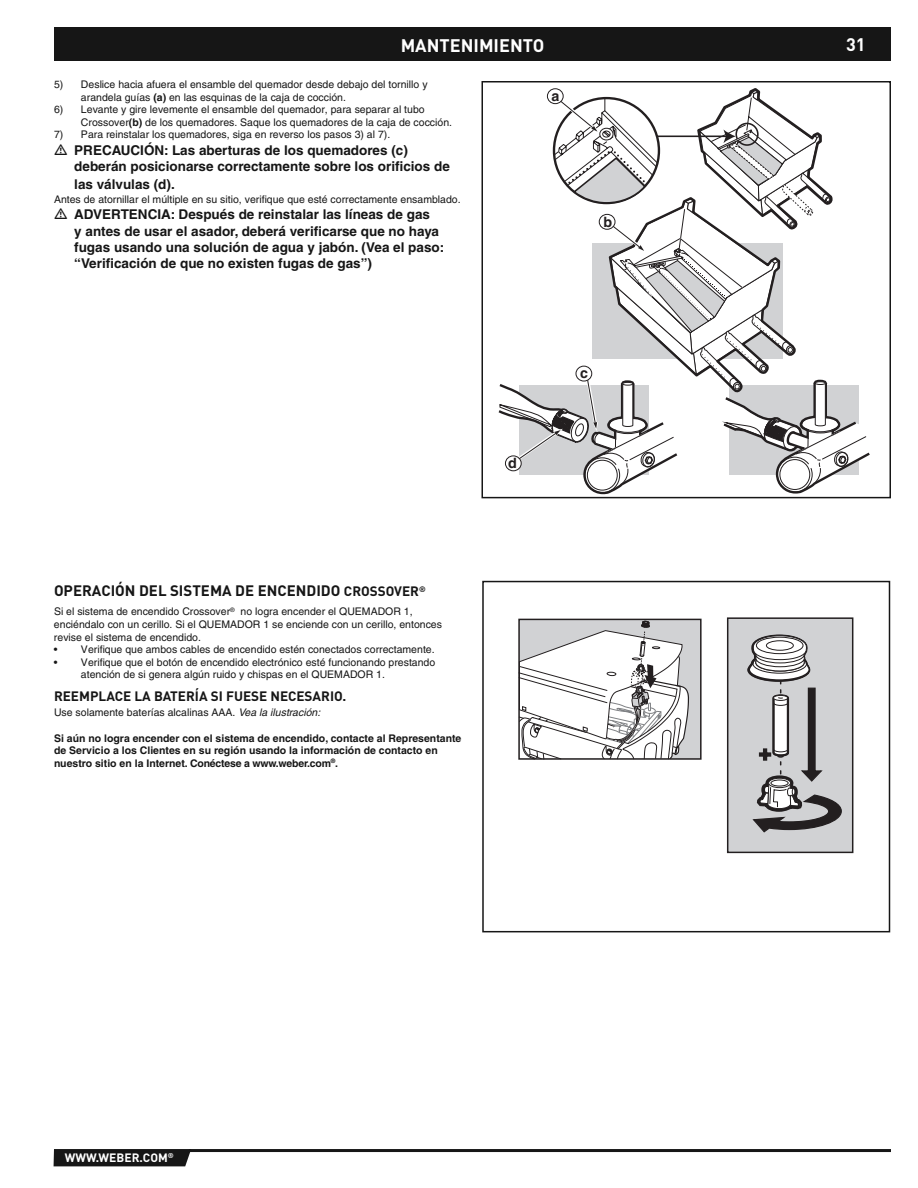
<style>
.page{position:relative;width:918px;height:1188px;background:#fff}
.page>*{position:absolute;margin:0;border:0;box-sizing:border-box;transform-origin:0 0}
.t1{font:18px "DI Nkerned";color:#fff}
.t2{font:15px "DI Nkerned";color:#161616}
.t3{font:700 14.25px "Helvetica";color:#231f20}
.t4{font:700 13.5px/16.2px "Helvetica";color:#161616}
.t5{font:13.5px "DI Nkerned";color:#161616}
.t6{font:12px "DI Nkerned";color:#fff}
.t7{font:10.5px/12.6px "Helvetica";color:#161616}
.t8{font:700 10.5px/12.6px "Helvetica";color:#161616}
.s1{font-weight:700}
.s2{font-size:13.5px}
.s3{font-style:italic}
</style>
<div class="page">
<div style="left:54px;top:27px;width:837px;height:33px;background:#161616"></div>
<hr style="left:189px;top:1149px;width:702px;height:3px;background:#161616">
<svg style="left:54px;top:1149px;width:137px;height:17px;background:#1b1b1b"></svg>
<div style="left:482px;top:581px;width:408px;height:351px;border:2px solid #161616"></div>
<div style="left:728px;top:618px;width:125px;height:234px;background:#d1d2d4"></div>
<div style="left:727px;top:617px;width:126px;height:236px;border:2px solid #231f20"></div>
<svg style="left:747px;top:633px;width:107px;height:200px"></svg>
<div style="left:519px;top:619px;width:182px;height:140px;background:#d1d2d4"></div>
<div style="left:518px;top:619px;width:184px;height:141px;border:2px solid #231f20"></div>
<svg style="left:518px;top:620px;width:172px;height:140px"></svg>
<svg style="left:499px;top:88px;width:371px;height:406px"></svg>
<div style="left:482px;top:81px;width:409px;height:417px;border:2px solid #161616"></div>
<h1 class="t1" style="left:401px;top:39px;width:145px">MANTENIMIENTO</h1>
<p class="t7" style="left:81px;top:79px;width:348px;text-indent:-27px">5) Deslice hacia afuera el ensamble del quemador desde debajo del tornillo y arandela guías <span class="s1">(a)</span> en las esquinas de la caja de cocción.</p>
<p class="t7" style="left:81px;top:104px;width:373px;text-indent:-27px">6) Levante y gire levemente el ensamble del quemador, para separar al tubo<br>Crossover<span class="s1">(b)</span> de los quemadores. Saque los quemadores de la caja de cocción.</p>
<p class="t7" style="left:54px;top:129px;width:338px">7) Para reinstalar los quemadores, siga en reverso los pasos 3) al 7).</p>
<p class="t4" style="left:74px;top:143px;width:377px">PRECAUCIÓN: Las aberturas de los quemadores (c) deberán posicionarse correctamente sobre los orificios de</p>
<p class="t4" style="left:74px;top:177px;width:102px">las válvulas (d).</p>
<p class="t7" style="left:54px;top:194px;width:408px">Antes de atornillar el múltiple en su sitio, verifique que esté correctamente ensamblado.</p>
<p class="t4" style="left:74px;top:208px;width:372px">ADVERTENCIA: Después de reinstalar las líneas de gas<br>y antes de usar el asador, deberá verificarse que no haya fugas usando una solución de agua y jabón. (Vea el paso: “Verificación de que no existen fugas de gas”)</p>
<h3 class="t3" style="left:552px;top:91px;width:9px">a</h3>
<h3 class="t3" style="left:603px;top:216px;width:10px">b</h3>
<h3 class="t3" style="left:508px;top:458px;width:10px">d</h3>
<h3 class="t3" style="left:580px;top:368px;width:9px">c</h3>
<h2 class="t2" style="left:54px;top:585px;width:373px">OPERACIÓN DEL SISTEMA DE ENCENDIDO <span class="s2">CROSSOVER</span><sup>®</sup></h2>
<p class="t7" style="left:54px;top:606px;width:390px">Si el sistema de encendido Crossover<sup>®</sup> no logra encender el QUEMADOR 1, enciéndalo con un cerillo. Si el QUEMADOR 1 se enciende con un cerillo, entonces revise el sistema de encendido.</p>
<p class="t7" style="left:54px;top:644px;width:382px">• Verifique que ambos cables de encendido estén conectados correctamente.</p>
<p class="t7" style="left:81px;top:657px;width:356px;text-indent:-27px">• Verifique que el botón de encendido electrónico esté funcionando prestando atención de si genera algún ruido y chispas en el QUEMADOR 1.</p>
<p class="t5" style="left:54px;top:692px;width:294px">REEMPLACE LA BATERÍA SI FUESE NECESARIO.</p>
<p class="t7" style="left:54px;top:707px;width:268px">Use solamente baterías alcalinas AAA. <span class="s3">Vea la ilustración:</span></p>
<p class="t8" style="left:54px;top:733px;width:409px">Si aún no logra encender con el sistema de encendido, contacte al Representante de Servicio a los Clientes en su región usando la información de contacto en nuestro sitio en la Internet. Conéctese a www.weber.com<sup>®</sup>.</p>
<p class="t6" style="left:65px;top:1154px;width:110px">WWW.WEBER.COM<sup>®</sup></p>
<h1 class="t1" style="left:846px;top:38px;width:21px">31</h1>
</div>
